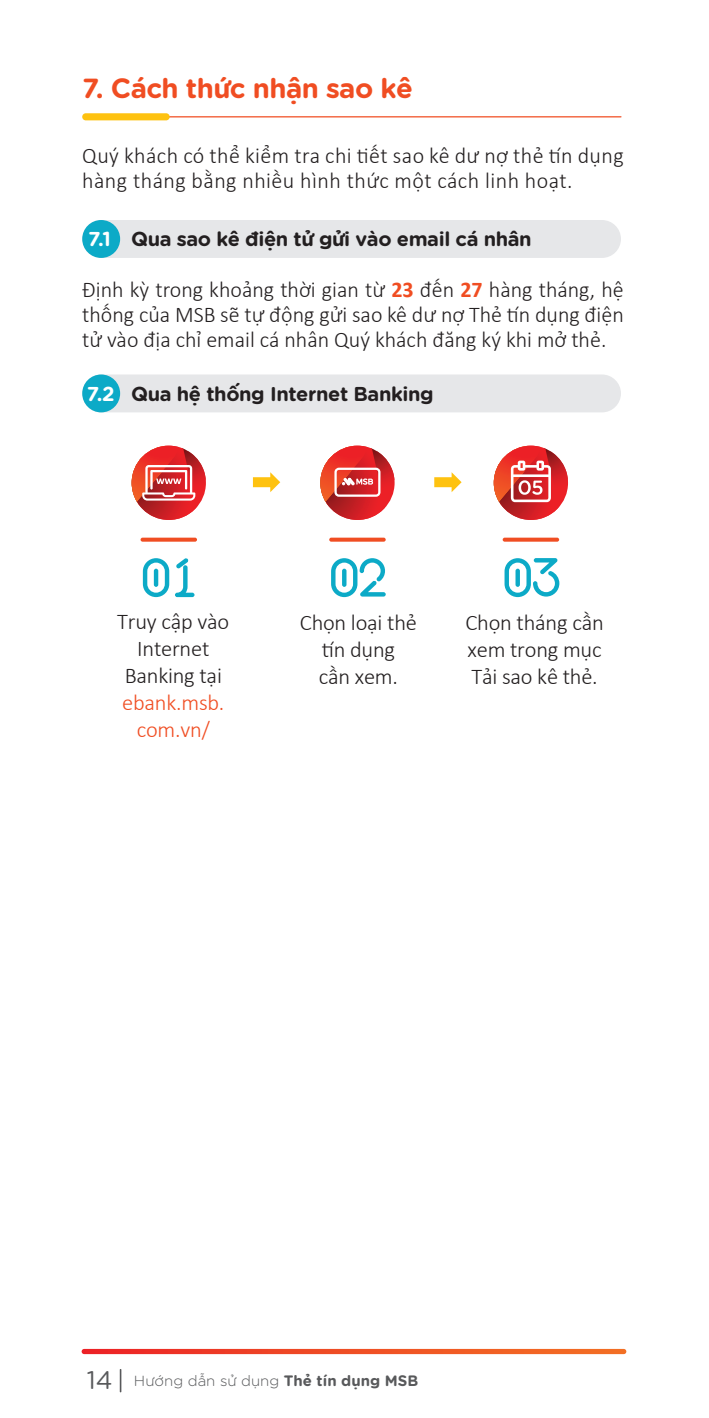
<style>
.page{position:relative;width:709px;height:1418px;background:#fff}
.page>*{position:absolute;margin:0;border:0;box-sizing:border-box;transform-origin:0 0}
.t1{font:700 27.5px "SVN Gotham Rounded";letter-spacing:-.02em;color:#f04d22}
.t2{font:300 22.5px/27px "Calibri";color:#231f20;text-align:justify}
.t3{font:300 22.5px/25px "Calibri";letter-spacing:.02em;color:#231f20}
.t4{font:300 22.5px/27px "Calibri";letter-spacing:-.01em;color:#f04d22;text-align:center}
.t5{font:700 20px "SVN Gotham Rounded";letter-spacing:-.02em;color:#231f20}
.t6{font:300 15px "SVN Gotham Rounded";color:#58595b}
.s1{color:#fff}
.s2{font-weight:700;color:#f04d22}
.s3{font-weight:400;font-size:25px}
.s4{font-weight:700}
</style>
<div class="page">
<hr style="left:137px;top:116px;width:484px;height:1px;background:#f04d22">
<div style="left:82px;top:113px;width:88px;height:7px;background:#fec210;border-radius:4px"></div>
<div style="left:82px;top:220px;width:539px;height:38px;background:#e6e7e9;border-radius:19px"></div>
<div style="left:82px;top:220px;width:38px;height:38px;background:#0caac7;border-radius:50%"></div>
<div style="left:82px;top:374px;width:539px;height:38px;background:#e6e7e9;border-radius:19px"></div>
<div style="left:82px;top:374px;width:38px;height:38px;background:#0caac7;border-radius:50%"></div>
<svg style="left:175px;top:558px;width:19px;height:39px"></svg>
<svg style="left:143px;top:558px;width:26px;height:39px"></svg>
<hr style="left:154px;top:568px;width:4px;height:19px;background:#0caac7;border-radius:2px">
<svg style="left:331px;top:558px;width:55px;height:39px"></svg>
<svg style="left:342px;top:568px;width:4px;height:19px"></svg>
<svg style="left:253px;top:472px;width:27px;height:20px"></svg>
<svg style="left:434px;top:472px;width:27px;height:20px"></svg>
<svg style="left:504px;top:558px;width:55px;height:39px"></svg>
<svg style="left:140px;top:537px;width:57px;height:4px"></svg>
<svg style="left:329px;top:537px;width:57px;height:4px"></svg>
<svg style="left:502px;top:537px;width:57px;height:4px"></svg>
<svg style="left:320px;top:445px;width:74px;height:75px"></svg>
<svg style="left:494px;top:445px;width:74px;height:75px"></svg>
<svg style="left:132px;top:445px;width:74px;height:75px"></svg>
<svg style="left:82px;top:1348px;width:544px;height:5px"></svg>
<svg style="left:120px;top:1369px;width:1px;height:23px"></svg>
<p class="t1" style="left:82px;top:66px;width:332px">7. Cách thức nhận sao kê</p>
<p class="t3" style="left:82px;top:143px;width:543px">Quý khách có thể kiểm tra chi tiết sao kê dư nợ thẻ tín dụng hàng tháng bằng nhiều hình thức một cách linh hoạt.</p>
<p class="t5" style="left:88px;top:223px;width:445px"><span class="s1">7.1</span> Qua sao kê điện tử gửi vào email cá nhân</p>
<p class="t2" style="left:82px;top:277px;width:543px;line-height:25px">Định kỳ trong khoảng thời gian từ <span class="s2">23</span> đến <span class="s2">27</span> hàng tháng, hệ thống của MSB sẽ tự động gửi sao kê dư nợ Thẻ tín dụng điện tử vào địa chỉ email cá nhân Quý khách đăng ký khi mở thẻ.</p>
<p class="t5" style="left:87px;top:377px;width:348px"><span class="s1">7.2</span> Qua hệ thống Internet Banking</p>
<p class="t2" style="left:117px;top:608px;width:114px;text-align:center">Truy cập vào<br>Internet<br>Banking tại</p>
<p class="t4" style="left:122px;top:689px;width:104px">ebank.msb. com.vn/</p>
<p class="t2" style="left:300px;top:609px;width:119px;text-align:center">Chọn loại thẻ tín dụng<br>cần xem.</p>
<p class="t2" style="left:465px;top:609px;width:140px">Chọn tháng cần xem trong mục Tải sao kê thẻ.</p>
<p class="t6" style="left:87px;top:1369px;width:333px"><span class="s3">14</span> Hướng dẫn sử dụng <span class="s4">Thẻ tín dụng MSB</span></p>
</div>
